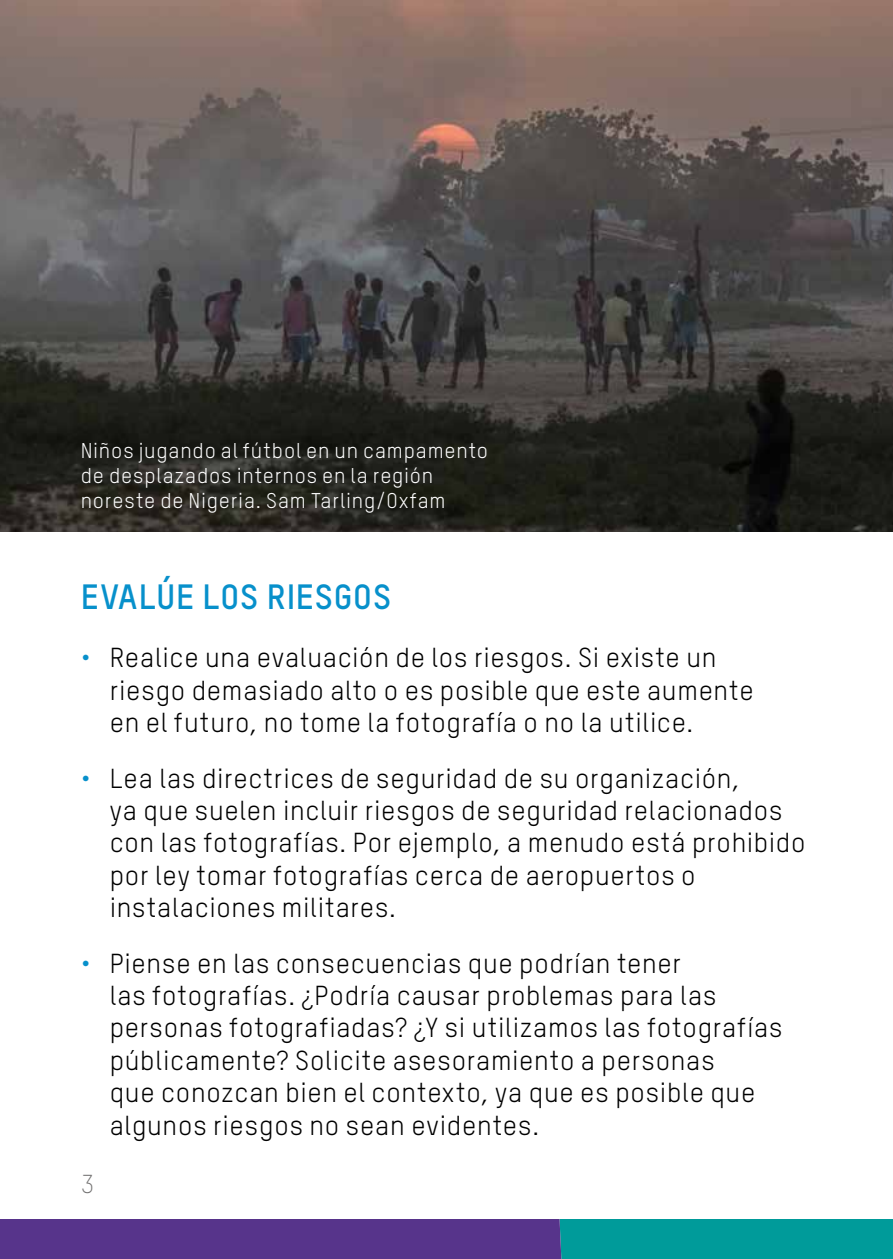
<style>
.page{position:relative;width:893px;height:1259px;background:#fff}
.page>*{position:absolute;margin:0;border:0;box-sizing:border-box;transform-origin:0 0}
.t1{font:700 34.5px "Oxfam TSTARPRO";letter-spacing:.025em;color:#0790cb}
.t2{font:27px/32.4px "Oxfam TSTARPRO";letter-spacing:.025em;color:#000}
.t3{font:300 25.5px "Oxfam TSTARPRO";color:#706f6f}
.t4{font:21px/25.2px "Oxfam TSTARPRO";letter-spacing:.035em;color:#fcfcfc}
.s1{color:#0790cb}
</style>
<div class="page">
<img style="left:0;top:0;width:893px;height:531px">
<svg style="left:0;top:1219px;width:893px;height:40px;background:#365a90"></svg>
<p class="t4" style="left:81px;top:437px;width:409px">Niños jugando al fútbol en un campamento de desplazados internos en la región noreste de Nigeria. Sam Tarling/Oxfam</p>
<p class="t1" style="left:81px;top:575px;width:312px">EVALÚE LOS RIESGOS</p>
<p class="t2" style="left:110px;top:641px;width:646px;text-indent:-29px"><span class="s1">•</span> Realice una evaluación de los riesgos. Si existe un riesgo demasiado alto o es posible que este aumente en el futuro, no tome la fotografía o no la utilice.</p>
<p class="t2" style="left:110px;top:761px;width:697px;text-indent:-29px"><span class="s1">•</span> Lea las directrices de seguridad de su organización,<br>ya que suelen incluir riesgos de seguridad relacionados con las fotografías. Por ejemplo, a menudo está prohibido por ley tomar fotografías cerca de aeropuertos o instalaciones militares.</p>
<p class="t2" style="left:110px;top:946px;width:674px;text-indent:-29px"><span class="s1">•</span> Piense en las consecuencias que podrían tener<br>las fotografías. ¿Podría causar problemas para las personas fotografiadas? ¿Y si utilizamos las fotografías públicamente? Solicite asesoramiento a personas<br>que conozcan bien el contexto, ya que es posible que algunos riesgos no sean evidentes.</p>
<p class="t3" style="left:81px;top:1168px;width:15px">3</p>
</div>
